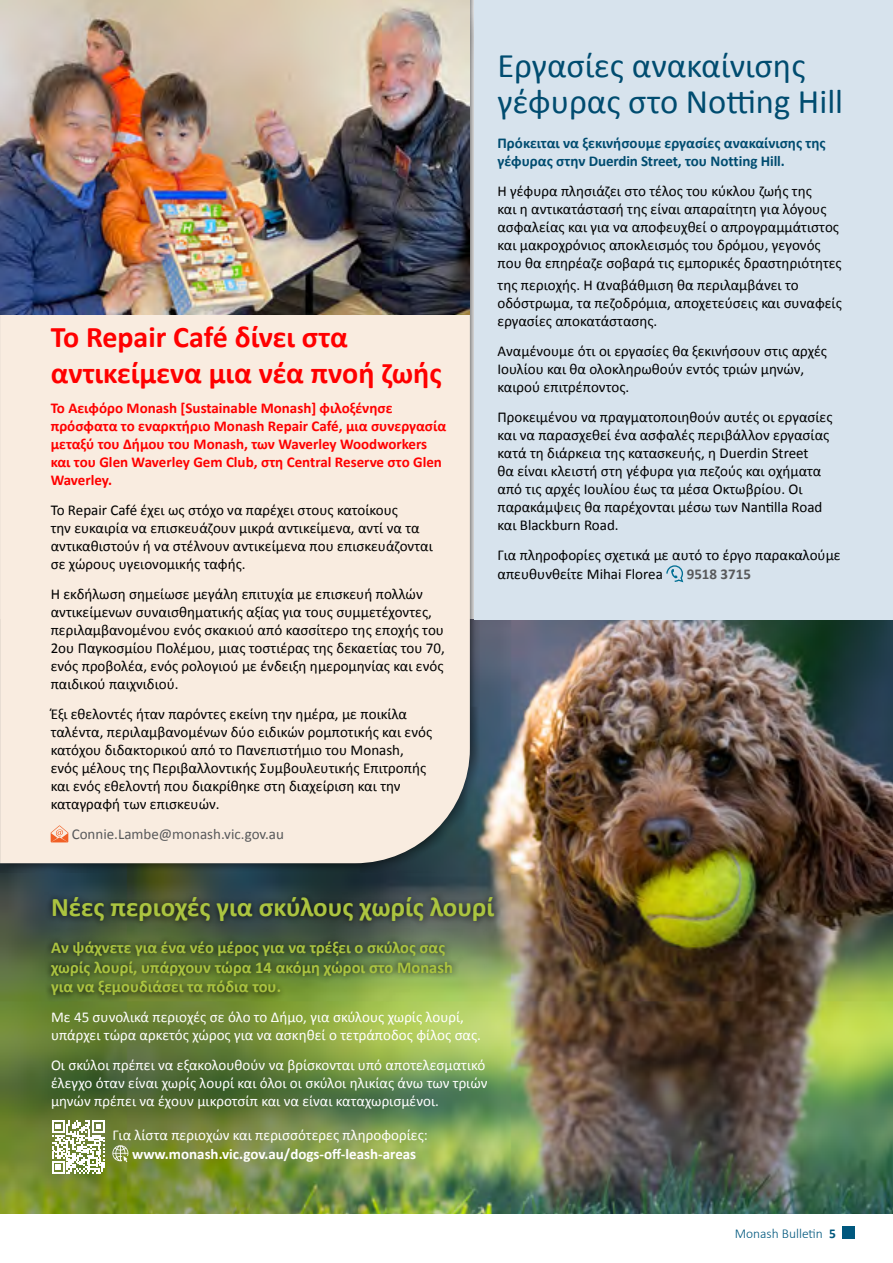
<style>
.page{position:relative;width:893px;height:1263px;background:#fff}
.page>*{position:absolute;margin:0;border:0;box-sizing:border-box;transform-origin:0 0}
.t1{font:34.5px/36px "Calibri";color:#004c70}
.t2{font:700 30px/36px "Calibri";color:#f00}
.t3{font:700 27px "Calibri";color:#abc440}
.t4{font:700 16.5px/19.8px "Calibri";color:#abc440}
.Body_text{font:15px/18px "Calibri";color:#000}
.t5{font:15px/18px "Calibri";color:#fff}
.t6{font:700 15px/18px "Calibri";color:#f00}
.t7{font:700 15px/18px "Calibri";color:#004c70}
.info_link{font:15px "Calibri";color:#58595b}
.Body_text-2{font:700 15px "Calibri";color:#58595b}
.t8{font:300 13.5px "Calibri";color:#00587e}
.s1{font-family:"Times New Roman";font-size:18px}
.s2{font-weight:700}
</style>
<div class="page">
<div style="left:842px;top:1226px;width:13px;height:13px;background:#00587e"></div>
<img style="left:0;top:619px;width:893px;height:594px">
<svg style="left:112px;top:1145px;width:16px;height:17px"></svg>
<svg style="left:52px;top:1120px;width:53px;height:53px"></svg>
<div style="left:0;top:0;width:480px;height:873px;background:#000;opacity:.75"></div>
<div style="left:0;top:315px;width:470px;height:548px;background:#f9ece0"></div>
<svg style="left:51px;top:825px;width:17px;height:17px"></svg>
<img style="left:0;top:0;width:470px;height:315px">
<div style="left:474px;top:0;width:419px;height:619px;background:#d7e3ed"></div>
<svg style="left:666px;top:565px;width:17px;height:17px"></svg>
<div style="left:45px;top:892px;width:456px;height:110px;background:#000;opacity:.75"></div>
<p class="t2" style="left:51px;top:318px;width:393px">Το Repair Café δίνει στα αντικείμενα μια νέα πνοή ζωής</p>
<p class="t6" style="left:51px;top:399px;width:397px">Το Αειφόρο Monash [Sustainable Monash] φιλοξένησε πρόσφατα το εναρκτήριο Monash Repair Café, μια συνεργασία μεταξύ του Δήμου του Monash, των Waverley Woodworkers και του Glen Waverley Gem Club, στη Central Reserve στο Glen Waverley.</p>
<p class="Body_text" style="left:51px;top:501px;width:384px">Το Repair Café έχει ως στόχο να παρέχει στους κατοίκους<br>την ευκαιρία να επισκευάζουν μικρά αντικείμενα, αντί να τα αντικαθιστούν ή να στέλνουν αντικείμενα που επισκευάζονται σε χώρους υγειονομικής ταφής.</p>
<p class="Body_text" style="left:51px;top:585px;width:396px">Η εκδήλωση σημείωσε μεγάλη επιτυχία με επισκευή πολλών αντικείμενων συναισθηματικής αξίας για τους συμμετέχοντες, περιλαμβανομένου ενός σκακιού από κασσίτερο της εποχής του 2ου Παγκοσμίου Πολέμου, μιας τοστιέρας της δεκαετίας του 70, ενός προβολέα, ενός ρολογιού με ένδειξη ημερομηνίας και ενός παιδικού παιχνιδιού.</p>
<p class="Body_text" style="left:51px;top:705px;width:383px">Έξι εθελοντές ήταν παρόντες εκείνη την ημέρα, με ποικίλα ταλέντα, περιλαμβανομένων δύο ειδικών ρομποτικής και ενός κατόχου διδακτορικού από το Πανεπιστήμιο του Monash, ενός μέλους της Περιβαλλοντικής Συμβουλευτικής Επιτροπής και ενός εθελοντή που διακρίθηκε στη διαχείριση και την καταγραφή των επισκευών.</p>
<p class="info_link" style="left:72px;top:824px;width:214px">Connie.Lambe@monash.vic.gov.au</p>
<p class="t1" style="left:497px;top:47px;width:347px">Εργασίες ανακαίνισης γέφυρας στο Notting Hill</p>
<p class="t7" style="left:497px;top:134px;width:330px">Πρόκειται να ξεκινήσουμε εργασίες ανακαίνισης της γέφυρας στην Duerdin Street, του Notting Hill.</p>
<p class="Body_text" style="left:497px;top:182px;width:346px">Η γέφυρα πλησιάζει στο τέλος του κύκλου ζωής της<br>και η αντικατάστασή της είναι απαραίτητη για λόγους ασφαλείας και για να αποφευχθεί ο απρογραμμάτιστος και μακροχρόνιος αποκλεισμός του δρόμου, γεγονός που θα επηρέαζε σοβαρά τις εμπορικές δραστηριότητες</p>
<p class="Body_text" style="left:497px;top:275px;width:346px">της περιοχής. Η <span class="s1">α</span>ναβάθμιση θα περιλαμβάνει το οδόστρωμα, τα πεζοδρόμια, αποχετεύσεις και συναφείς εργασίες αποκατάστασης.</p>
<p class="Body_text" style="left:497px;top:341px;width:331px">Αναμένουμε ότι οι εργασίες θα ξεκινήσουν στις αρχές<br>Ιουλίου και θα ολοκληρωθούν εντός τριών μηνών, καιρού επιτρέποντος.</p>
<p class="Body_text" style="left:497px;top:407px;width:336px">Προκειμένου να πραγματοποιηθούν αυτές οι εργασίες και να παρασχεθεί ένα ασφαλές περιβάλλον εργασίας κατά τη διάρκεια της κατασκευής, η Duerdin Street<br>θα είναι κλειστή στη γέφυρα για πεζούς και οχήματα από τις αρχές Ιουλίου έως τα μέσα Οκτωβρίου. Οι παρακάμψεις θα παρέχονται μέσω των Nantilla Road και Blackburn Road.</p>
<p class="Body_text" style="left:497px;top:545px;width:345px;line-height:19.5px">Για πληροφορίες σχετικά με αυτό το έργο παρακαλούμε απευθυνθείτε Mihai Florea</p>
<p class="Body_text-2" style="left:687px;top:564px;width:66px">9518 3715</p>
<p class="t3" style="left:51px;top:888px;width:445px">Νέες περιοχές για σκύλους χωρίς λουρί</p>
<p class="t4" style="left:51px;top:937px;width:403px">Αν ψάχνετε για ένα νέο μέρος για να τρέξει ο σκύλος σας χωρίς λουρί, υπάρχουν τώρα 14 ακόμη χώροι στο Monash για να ξεμουδιάσει τα πόδια του.</p>
<p class="t5" style="left:51px;top:1008px;width:432px">Με 45 συνολικά περιοχές σε όλο το Δήμο, για σκύλους χωρίς λουρί, υπάρχει τώρα αρκετός χώρος για να ασκηθεί ο τετράποδος φίλος σας.</p>
<p class="t5" style="left:51px;top:1056px;width:438px">Οι σκύλοι πρέπει να εξακολουθούν να βρίσκονται υπό αποτελεσματικό έλεγχο όταν είναι χωρίς λουρί και όλοι οι σκύλοι ηλικίας άνω των τριών μηνών πρέπει να έχουν μικροτσίπ και να είναι καταχωρισμένοι.</p>
<p class="t5" style="left:112px;top:1124px;width:317px;line-height:19.5px;text-align:center">Για λίστα περιοχών και περισσότερες πληροφορίες: <span class="s2">www.monash.vic.gov.au/dogs-off-leash-areas</span></p>
<p class="t8" style="left:735px;top:1225px;width:103px">Monash Bulletin <span class="s2">5</span></p>
</div>
